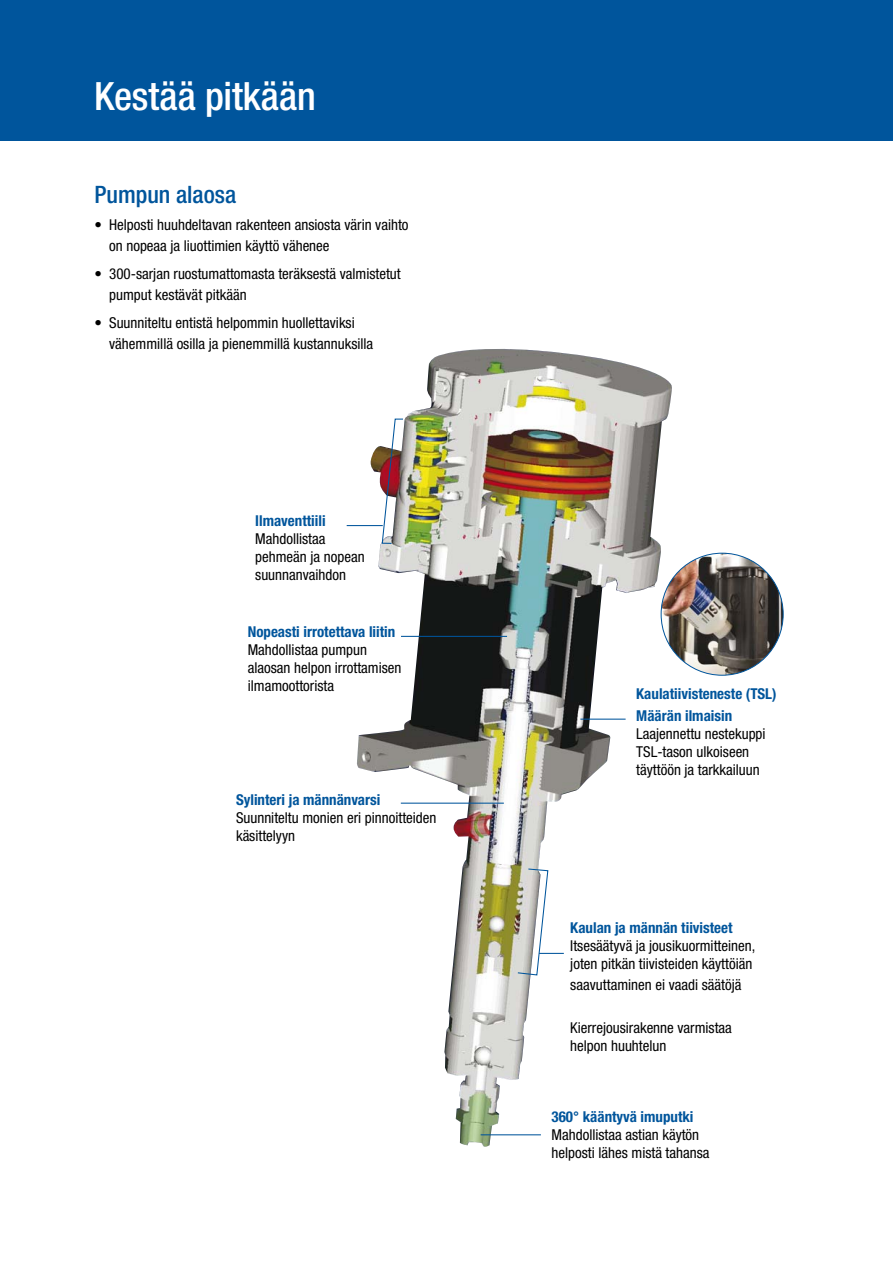
<style>
.page{position:relative;width:893px;height:1263px;background:#fff}
.page>*{position:absolute;margin:0;border:0;box-sizing:border-box;transform-origin:0 0}
.t1{font:500 condensed 39px "Helvetica Neue LT Std";color:#fff}
.t2{font:500 condensed 24px "Helvetica Neue LT Std";color:#00559c}
.t3{font:condensed 15px/18px "Helvetica Neue LT Std";color:#000}
.t4{font:700 condensed 15px/21.6px "Helvetica Neue LT Std";color:#00559c}
</style>
<div class="page">
<div style="left:0;top:0;width:893px;height:140px;background:#00559c"></div>
<img style="left:661px;top:553px;width:122px;height:122px;border-radius:50%">
<img style="left:357px;top:348px;width:315px;height:799px">
<svg style="left:381px;top:418px;width:23px;height:126px"></svg>
<hr style="left:347px;top:525px;width:36px;height:1px;background:#00559c">
<hr style="left:481px;top:1134px;width:60px;height:1px;background:#00559c">
<svg style="left:400px;top:635px;width:227px;height:341px"></svg>
<h1 class="t1" style="left:94px;top:82px;width:223px">Kestää pitkään</h1>
<h2 class="t2" style="left:94px;top:185px;width:143px">Pumpun alaosa</h2>
<p class="t3" style="left:109px;top:216px;width:301px;line-height:21px;text-indent:-15px">• Helposti huuhdeltavan rakenteen ansiosta värin vaihto on nopeaa ja liuottimien käyttö vähenee</p>
<p class="t3" style="left:109px;top:265px;width:293px;line-height:21px;text-indent:-15px">• 300-sarjan ruostumattomasta teräksestä valmistetut pumput kestävät pitkään</p>
<p class="t3" style="left:109px;top:314px;width:266px;line-height:21px;text-indent:-15px">• Suunniteltu entistä helpommin huollettaviksi vähemmillä osilla ja pienemmillä kustannuksilla</p>
<p class="t4" style="left:255px;top:512px;width:72px">Ilmaventtiili</p>
<p class="t3" style="left:255px;top:531px;width:111px">Mahdollistaa pehmeän ja nopean suunnanvaihdon</p>
<p class="t4" style="left:248px;top:622px;width:149px">Nopeasti irrotettava liitin</p>
<p class="t3" style="left:248px;top:642px;width:155px">Mahdollistaa pumpun alaosan helpon irrottamisen ilmamoottorista</p>
<p class="t4" style="left:236px;top:791px;width:146px">Sylinteri ja männänvarsi</p>
<p class="t3" style="left:236px;top:811px;width:202px">Suunniteltu monien eri pinnoitteiden käsittelyyn</p>
<p class="t4" style="left:636px;top:685px;width:142px">Kaulatiivisteneste (TSL)<br>Määrän ilmaisin</p>
<p class="t3" style="left:636px;top:726px;width:131px">Laajennettu nestekuppi<br>TSL-tason ulkoiseen täyttöön ja tarkkailuun</p>
<p class="t4" style="left:570px;top:919px;width:164px">Kaulan ja männän tiivisteet</p>
<p class="t3" style="left:570px;top:939px;width:186px">Itsesäätyvä ja jousikuormitteinen, joten pitkän tiivisteiden käyttöiän</p>
<p class="t3" style="left:570px;top:978px;width:173px">saavuttaminen ei vaadi säätöjä</p>
<p class="t3" style="left:570px;top:1020px;width:163px">Kierrejousirakenne varmistaa helpon huuhtelun</p>
<p class="t4" style="left:552px;top:1107px;width:143px">360° kääntyvä imuputki</p>
<p class="t3" style="left:552px;top:1127px;width:159px">Mahdollistaa astian käytön helposti lähes mistä tahansa</p>
</div>
